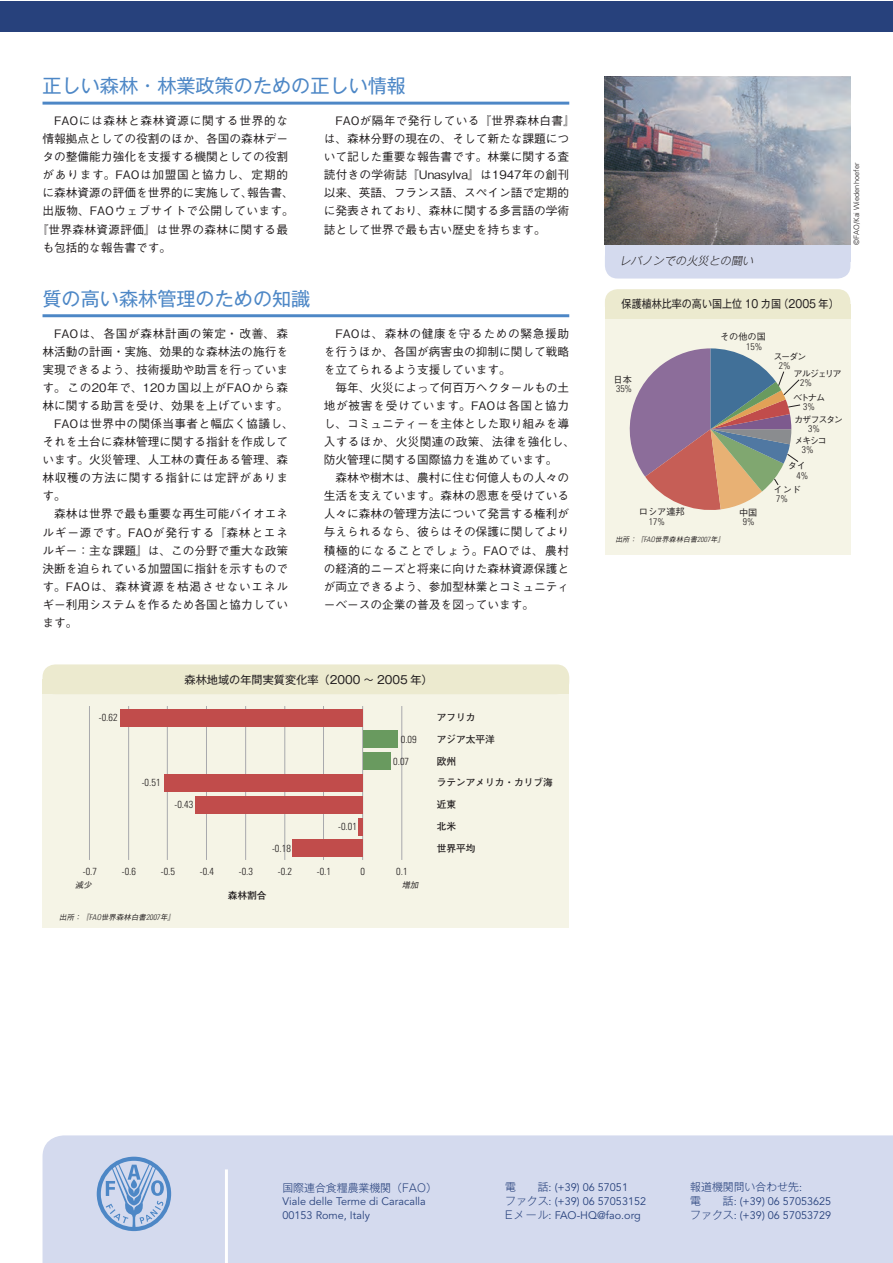
<style>
.page{position:relative;width:893px;height:1263px;background:#fff}
.page>*{position:absolute;margin:0;border:0;box-sizing:border-box;transform-origin:0 0}
.t1{font:19.2px "Gothic MB101 Pr 6 Regular 90 pv RKSJ H";color:#4d87c6}
.t2{font:11.7px/18px "Gothic BBB Pr 6 Medium 90 pv RKSJ H";color:#231f20}
.t3{font:11.7px "Gothic BBB Pr 6 Medium 90 pv RKSJ H";letter-spacing:.025em;color:#231f20}
.t4{font:11.7px "Gothic BBB Pr 6 Medium 90 pv RKSJ H";letter-spacing:.055em;color:#231f20}
.t5{font:11.7px "Gothic BBB Pr 6 Medium 90 pv RKSJ H";letter-spacing:.06em;color:#231f20}
.t6{font:11.7px "Gothic BBB Pr 6 Medium 90 pv RKSJ H";letter-spacing:.03em;color:#231f20}
.t7{font:11.7px "Gothic BBB Pr 6 Medium 90 pv RKSJ H";letter-spacing:.065em;color:#231f20}
.t8{font:11.1px "Gothic MB101 Pr 6 Regular 90 pv RKSJ H";color:#231f20}
.t9{font:11.1px "Gothic MB101 Pr 6 Regular 90 pv RKSJ H";color:#231f20;scale:.9 1}
.t10{font:italic 11.1px "Gothic MB101 Pr 6 Light 90 pv RKSJ H";color:#231f20}
.t11{font:10.8px/14px "Avenir";color:#27417c}
.t12{font:10.8px "Gothic MB101 Pr 6 Light 90 pv RKSJ H";color:#27417c}
.t13{font:300 condensed 10.2px/21.8px "Univers";color:#231f20}
.t14{font:9.75px "Futo Go B101 Pr 6 Bold 90 pv RKSJ H";letter-spacing:-.01em;color:#231f20}
.t15{font:300 condensed 9.6px "Univers";color:#231f20}
.t16{font:9.15px "Gothic BBB Pr 6 Medium 90 pv RKSJ H";letter-spacing:-.115em;color:#231f20}
.t17{font:italic 8.25px "Gothic BBB Pr 6 Medium 90 pv RKSJ H";color:#231f20}
.t18{font:300 7.5px "Univers";color:#231f20}
.t19{font:italic 7.5px "Gothic BBB Pr 6 Medium 90 pv RKSJ H";color:#231f20}
.t20{font:italic 7.05px "Gothic BBB Pr 6 Medium 90 pv RKSJ H";color:#231f20}
.s1{font-family:"Univers";font-weight:300;font-stretch:condensed;font-size:7.8px}
.s2{font-family:"Univers";font-weight:300;font-stretch:condensed;font-size:7.35px}
.s3{font-family:"Gothic MB101 Pr 6 Light 90 pv RKSJ H"}
.s4{font-family:"Avenir"}
</style>
<div class="page">
<div style="left:0;top:1px;width:892px;height:31px;background:#27417c"></div>
<div style="left:43px;top:1135px;width:849px;height:128px;background:#d4daee"></div>
<svg style="left:97px;top:1157px;width:74px;height:74px;background:#a3bcdf"></svg>
<hr style="left:225px;top:1169px;width:3px;height:94px;background:#fff">
<hr style="left:43px;top:102px;width:526px;height:3px;background:#4d87c6">
<hr style="left:43px;top:314px;width:526px;height:3px;background:#4d87c6">
<div style="left:605px;top:244px;width:245px;height:35px;background:#d4daee;border-radius:13px"></div>
<div style="left:605px;top:244px;width:245px;height:17px;background:#d4daee"></div>
<img style="left:605px;top:77px;width:245px;height:167px">
<div style="left:43px;top:694px;width:526px;height:234px;background:#f5f4e6"></div>
<div style="left:43px;top:664px;width:526px;height:30px;background:#eceacf;border-radius:13px"></div>
<div style="left:43px;top:679px;width:526px;height:15px;background:#eceacf"></div>
<hr style="left:89px;top:706px;width:1px;height:154px;background:#a8a9ad">
<hr style="left:128px;top:706px;width:1px;height:154px;background:#a8a9ad">
<hr style="left:167px;top:706px;width:1px;height:154px;background:#a8a9ad">
<hr style="left:206px;top:706px;width:1px;height:154px;background:#a8a9ad">
<hr style="left:245px;top:706px;width:1px;height:154px;background:#a8a9ad">
<hr style="left:284px;top:706px;width:1px;height:154px;background:#a8a9ad">
<hr style="left:323px;top:706px;width:1px;height:154px;background:#a8a9ad">
<hr style="left:362px;top:706px;width:1px;height:154px;background:#a8a9ad">
<hr style="left:401px;top:706px;width:1px;height:154px;background:#a8a9ad">
<div style="left:292px;top:840px;width:71px;height:17px;background:#c14c4b"></div>
<hr style="left:359px;top:818px;width:4px;height:17px;background:#c14c4b">
<div style="left:195px;top:796px;width:168px;height:17px;background:#c14c4b"></div>
<div style="left:164px;top:774px;width:199px;height:17px;background:#c14c4b"></div>
<div style="left:363px;top:753px;width:27px;height:17px;background:#699a5f"></div>
<div style="left:363px;top:731px;width:35px;height:17px;background:#699a5f"></div>
<div style="left:121px;top:709px;width:242px;height:17px;background:#c14c4b"></div>
<div style="left:605px;top:319px;width:245px;height:236px;background:#f5f4e6"></div>
<div style="left:605px;top:289px;width:245px;height:30px;background:#eceacf;border-radius:13px"></div>
<div style="left:605px;top:304px;width:245px;height:15px;background:#eceacf"></div>
<svg style="left:629px;top:348px;width:172px;height:162px"></svg>
<h1 class="t1" style="left:43px;top:70px;width:365px">正しい森林・林業政策のための正しい情報</h1>
<p class="t4" style="left:54px;top:111px;width:235px">FAOには森林と森林資源に関する世界的な</p>
<p class="t2" style="left:43px;top:129px;width:247px">情報拠点としての役割のほか、各国の森林デー</p>
<p class="t2" style="left:43px;top:147px;width:247px">タの整備能力強化を支援する機関としての役割</p>
<p class="t5" style="left:43px;top:166px;width:247px">があります。FAOは加盟国と協力し、定期的</p>
<p class="t2" style="left:43px;top:183px;width:253px">に森林資源の評価を世界的に実施して、報告書、</p>
<p class="t3" style="left:43px;top:202px;width:253px">出版物、FAOウェブサイトで公開しています。</p>
<p class="t3" style="left:37px;top:220px;width:253px">『世界森林資源評価』は世界の森林に関する最</p>
<p class="t2" style="left:43px;top:237px;width:130px">も包括的な報告書です。</p>
<p class="t2" style="left:324px;top:111px;width:253px;text-indent:12px">FAOが隔年で発行している『世界森林白書』は、森林分野の現在の、そして新たな課題について記した重要な報告書です。林業に関する査読付きの学術誌『Unasylva』は1947年の創刊以来、英語、フランス語、スペイン語で定期的に発表されており、森林に関する多言語の学術誌として世界で最も古い歴史を持ちます。</p>
<h1 class="t1" style="left:43px;top:283px;width:269px">質の高い森林管理のための知識</h1>
<p class="t4" style="left:54px;top:324px;width:235px">FAOは、各国が森林計画の策定・改善、森</p>
<p class="t2" style="left:43px;top:342px;width:247px">林活動の計画・実施、効果的な森林法の施行を</p>
<p class="t2" style="left:43px;top:360px;width:247px">実現できるよう、技術援助や助言を行っていま</p>
<p class="t6" style="left:43px;top:378px;width:247px">す。この20年で、120カ国以上がFAOから森</p>
<p class="t2" style="left:43px;top:396px;width:247px">林に関する助言を受け、効果を上げています。</p>
<p class="t3" style="left:54px;top:414px;width:241px">FAOは世界中の関係当事者と幅広く協議し、</p>
<p class="t2" style="left:43px;top:432px;width:247px">それを土台に森林管理に関する指針を作成して</p>
<p class="t2" style="left:43px;top:450px;width:247px">います。火災管理、人工林の責任ある管理、森</p>
<p class="t4" style="left:43px;top:468px;width:247px">林収穫の方法に関する指針には定評がありま</p>
<p class="t2" style="left:43px;top:486px;width:25px">す。</p>
<p class="t2" style="left:54px;top:504px;width:235px">森林は世界で最も重要な再生可能バイオエネ</p>
<p class="t7" style="left:43px;top:523px;width:247px">ルギー源です。FAOが発行する『森林とエネ</p>
<p class="t2" style="left:43px;top:540px;width:247px">ルギー：主な課題』は、この分野で重大な政策</p>
<p class="t2" style="left:43px;top:558px;width:247px">決断を迫られている加盟国に指針を示すもので</p>
<p class="t5" style="left:43px;top:577px;width:247px">す。FAOは、森林資源を枯渇させないエネル</p>
<p class="t2" style="left:43px;top:595px;width:247px">ギー利用システムを作るため各国と協力してい</p>
<p class="t2" style="left:43px;top:613px;width:37px">ます。</p>
<p class="t2" style="left:324px;top:324px;width:247px;text-align:justify;text-indent:12px">FAOは、森林の健康を守るための緊急援助を行うほか、各国が病害虫の抑制に関して戦略を立てられるよう支援しています。</p>
<p class="t2" style="left:324px;top:378px;width:253px;text-indent:12px">毎年、火災によって何百万ヘクタールもの土地が被害を受けています。FAOは各国と協力し、コミュニティーを主体とした取り組みを導入するほか、火災関連の政策、法律を強化し、防火管理に関する国際協力を進めています。</p>
<p class="t2" style="left:324px;top:468px;width:247px;text-align:justify;text-indent:12px">森林や樹木は、農村に住む何億人もの人々の生活を支えています。森林の恩恵を受けている人々に森林の管理方法について発言する権利が与えられるなら、彼らはその保護に関してより積極的になることでしょう。FAOでは、農村の経済的ニーズと将来に向けた森林資源保護とが両立できるよう、参加型林業とコミュニティーベースの企業の普及を図っています。</p>
<p class="t13" style="left:99px;top:707px;width:20px">-0.62</p>
<p class="t8" style="left:185px;top:670px;width:250px">森林地域の年間実質変化率（2000 ～ 2005 年）</p>
<p class="t13" style="left:142px;top:772px;width:20px">-0.51</p>
<p class="t13" style="left:175px;top:794px;width:20px">-0.43</p>
<p class="t13" style="left:272px;top:837px;width:20px">-0.18</p>
<p class="t13" style="left:338px;top:815px;width:20px">-0.01</p>
<p class="t13" style="left:393px;top:728px;width:25px;text-indent:8px">0.09<br>0.07</p>
<p class="t13" style="left:83px;top:861px;width:16px">-0.7</p>
<p class="t13" style="left:122px;top:861px;width:16px">-0.6</p>
<p class="t13" style="left:161px;top:861px;width:16px">-0.5</p>
<p class="t13" style="left:200px;top:861px;width:16px">-0.4</p>
<p class="t13" style="left:239px;top:861px;width:16px">-0.3</p>
<p class="t13" style="left:278px;top:861px;width:16px">-0.2</p>
<p class="t13" style="left:317px;top:861px;width:16px">-0.1</p>
<p class="t13" style="left:360px;top:861px;width:6px">0</p>
<p class="t13" style="left:396px;top:861px;width:13px">0.1</p>
<p class="t17" style="left:75px;top:878px;width:20px">減少</p>
<p class="t17" style="left:402px;top:878px;width:20px">増加</p>
<p class="t19" style="left:59px;top:911px;width:119px">出所：『<span class="s1">FAO</span>世界森林白書<span class="s1">2007</span>年』</p>
<p class="t14" style="left:228px;top:888px;width:40px">森林割合</p>
<p class="t14" style="left:437px;top:710px;width:40px">アフリカ</p>
<p class="t14" style="left:437px;top:731px;width:60px">アジア太平洋</p>
<p class="t14" style="left:437px;top:753px;width:21px">欧州</p>
<p class="t14" style="left:437px;top:775px;width:118px">ラテンアメリカ・カリブ海</p>
<p class="t14" style="left:437px;top:797px;width:21px">近東</p>
<p class="t14" style="left:437px;top:818px;width:21px">北米</p>
<p class="t14" style="left:437px;top:840px;width:40px">世界平均</p>
<p class="t10" style="left:619px;top:251px;width:138px">レバノンでの火災との闘い</p>
<p class="t18" style="left:852px;top:244px;width:83px;rotate:-90deg">©FAO/Kai Wiedenhoefer</p>
<p class="t9" style="left:622px;top:295px;width:243px">保護植林比率の高い国上位 10 カ国（2005 年）</p>
<p class="t16" style="left:614px;top:372px;width:20px">日本</p>
<p class="t15" style="left:616px;top:383px;width:18px">35%</p>
<p class="t16" style="left:720px;top:329px;width:47px">その他の国</p>
<p class="t15" style="left:746px;top:340px;width:18px">15%</p>
<p class="t16" style="left:639px;top:505px;width:47px">ロシア連邦</p>
<p class="t15" style="left:649px;top:516px;width:18px">17%</p>
<p class="t16" style="left:739px;top:505px;width:20px">中国</p>
<p class="t15" style="left:743px;top:516px;width:13px">9%</p>
<p class="t20" style="left:616px;top:534px;width:112px">出所：『<span class="s2">FAO</span>世界森林白書<span class="s2">2007</span>年』</p>
<p class="t16" style="left:773px;top:349px;width:35px">スーダン</p>
<p class="t15" style="left:779px;top:360px;width:13px">2%</p>
<p class="t16" style="left:793px;top:366px;width:50px">アルジェリア</p>
<p class="t15" style="left:800px;top:377px;width:13px">2%</p>
<p class="t16" style="left:793px;top:390px;width:34px">ベトナム</p>
<p class="t15" style="left:803px;top:401px;width:13px">3%</p>
<p class="t16" style="left:794px;top:412px;width:50px">カザフスタン</p>
<p class="t15" style="left:808px;top:423px;width:13px">3%</p>
<p class="t16" style="left:795px;top:433px;width:34px">メキシコ</p>
<p class="t15" style="left:802px;top:444px;width:13px">3%</p>
<p class="t16" style="left:788px;top:458px;width:20px">タイ</p>
<p class="t15" style="left:796px;top:469px;width:13px">4%</p>
<p class="t16" style="left:773px;top:482px;width:29px">インド</p>
<p class="t15" style="left:776px;top:493px;width:13px">7%</p>
<p class="t12" style="left:282px;top:1178px;width:156px">国際連合食糧農業機関（FAO）</p>
<p class="t11" style="left:282px;top:1194px;width:145px">Viale delle Terme di Caracalla<br>00153 Rome, Italy</p>
<p class="t11" style="left:505px;top:1181px;width:143px"><span class="s3">電　　話</span>: (+39) 06 57051<br><span class="s3">ファクス</span>: (+39) 06 57053152<br><span class="s3">Eメール</span>: FAO-HQ@fao.org</p>
<p class="t12" style="left:690px;top:1178px;width:113px">報道機関問い合わせ先<span class="s4">:</span></p>
<p class="t11" style="left:690px;top:1194px;width:143px"><span class="s3">電　　話</span>: (+39) 06 57053625<span class="s3">ファクス</span>: (+39) 06 57053729</p>
</div>
